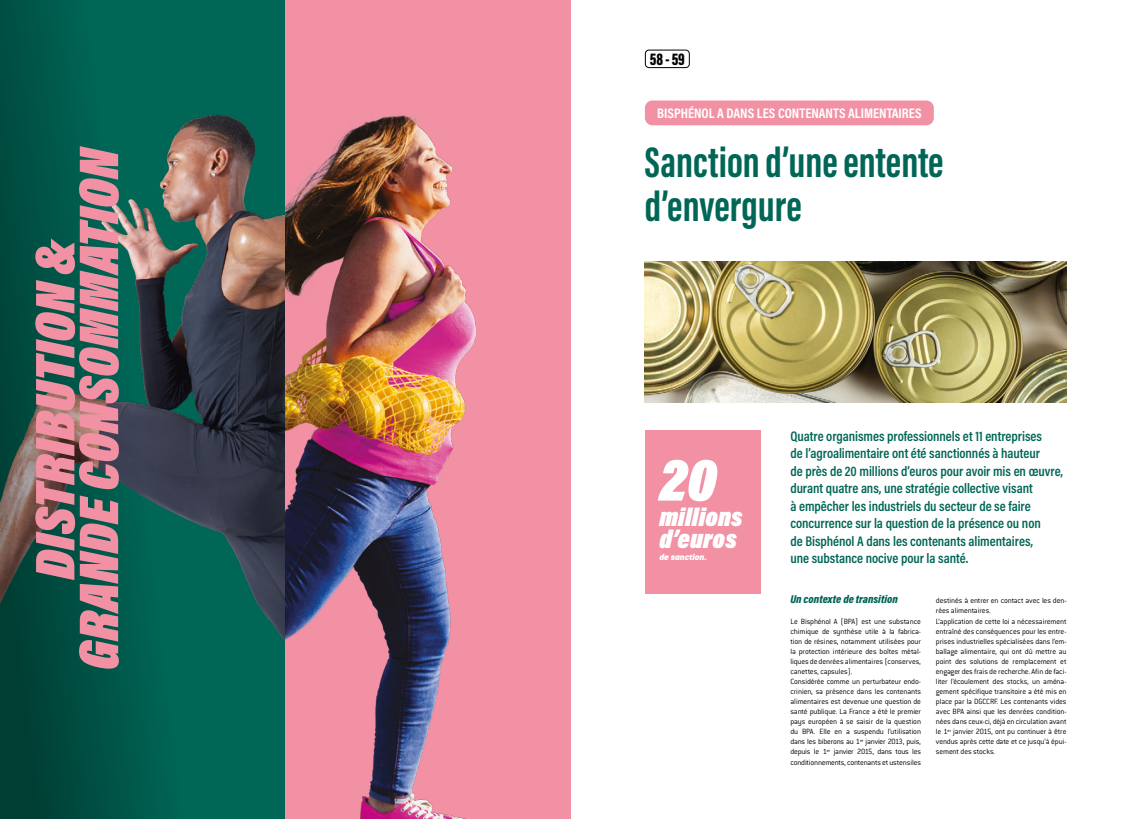
<style>
.page{position:relative;width:1141px;height:819px;background:#fff}
.page>*{position:absolute;margin:0;border:0;box-sizing:border-box;transform-origin:0 0}
.t1{font:italic 900 61.25px "Acumin Pro Cond";color:#fff}
.t2{font:italic 900 56.88px/43.8px "Acumin Pro Cond";color:#f191a3;text-align:center}
.t3{font:700 43.75px/43.8px "Acumin Pro Extra Cond";color:#006656}
.t4{font:italic 900 26.25px/21.9px "Acumin Pro Cond";color:#fff}
.t5{font:900 17.5px "Acumin Pro Extra Cond";color:#000}
.t6{font:600 14px/17.5px "Acumin Pro Cond";letter-spacing:-.005em;color:#006656}
.t7{font:700 14px "Acumin Pro Cond";color:#fff}
.t8{font:italic 900 11.38px "Acumin Pro Cond";color:#006656}
.t9{font:italic 900 9.62px "Conduit ITC Pro";color:#fff}
.t10{font:300 8.31px/10.1px "Conduit ITC Pro";letter-spacing:-.015em;color:#000}
</style>
<div class="page">
<div style="left:645px;top:100px;width:289px;height:25px;background:#f191a3;border-radius:7px"></div>
<img style="left:645px;top:261px;width:422px;height:141px">
<div style="left:645px;top:50px;width:45px;height:18px;border:1px solid #000;border-radius:4px"></div>
<div style="left:645px;top:430px;width:116px;height:163px;background:#f191a3"></div>
<div style="left:0;top:0;width:285px;height:819px;background:#006656"></div>
<img style="left:198px;top:114px;width:87px;height:527px">
<img style="left:285px;top:0;width:285px;height:819px">
<svg style="left:0;top:0;width:198px;height:819px"></svg>
<h2 class="t2" style="left:32px;top:670px;width:526px;rotate:-90deg">DISTRIBUTION &amp;<br>GRANDE CONSOMMATION</h2>
<h3 class="t5" style="left:650px;top:48px;width:37px">58 - 59</h3>
<h3 class="t7" style="left:657px;top:104px;width:266px">BISPHÉNOL A DANS LES CONTENANTS ALIMENTAIRES</h3>
<h3 class="t3" style="left:645px;top:140px;width:300px">Sanction d’une entente d’envergure</h3>
<h1 class="t1" style="left:659px;top:440px;width:60px">20</h1>
<h3 class="t4" style="left:659px;top:506px;width:85px">millions d’euros</h3>
<p class="t9" style="left:659px;top:551px;width:49px">de sanction.</p>
<p class="t6" style="left:790px;top:426px;width:274px">Quatre organismes professionnels et 11 entreprises<br>de l’agroalimentaire ont été sanctionnés à hauteur<br>de près de 20 millions d’euros pour avoir mis en œuvre, durant quatre ans, une stratégie collective visant<br>à empêcher les industriels du secteur de se faire concurrence sur la question de la présence ou non<br>de Bisphénol A dans les contenants alimentaires,<br>une substance nocive pour la santé.</p>
<h3 class="t8" style="left:790px;top:592px;width:109px">Un contexte de transition</h3>
<p class="t10" style="left:790px;top:616px;width:132px">Le Bisphénol A (BPA) est une substance chimique de synthèse utile à la fabrica&shy;tion de résines, notamment utilisées pour la protection intérieure des boîtes métal&shy;liques de denrées alimentaires (conserves, canettes, capsules).<br>Considérée comme un perturbateur endo&shy;crinien, sa présence dans les contenants alimentaires est devenue une question de santé publique. La France a été le premier pays européen à se saisir de la question du BPA. Elle en a suspendu l’utilisation dans les biberons au 1<sup>er</sup> janvier 2013, puis, depuis le 1<sup>er</sup> janvier 2015, dans tous les conditionnements, contenants et ustensiles</p>
<p class="t10" style="left:936px;top:596px;width:132px">destinés à entrer en contact avec les den&shy;rées alimentaires.<br>L’application de cette loi a nécessairement entraîné des conséquences pour les entre&shy;prises industrielles spécialisées dans l’em&shy;ballage alimentaire, qui ont dû mettre au point des solutions de remplacement et engager des frais de recherche. Afin de faci&shy;liter l’écoulement des stocks, un aména&shy;gement spécifique transitoire a été mis en place par la DGCCRF. Les contenants vides avec BPA ainsi que les denrées condition&shy;nées dans ceux-ci, déjà en circulation avant le 1<sup>er</sup> janvier 2015, ont pu continuer à être vendus après cette date et ce jusqu’à épui&shy;sement des stocks.</p>
</div>
